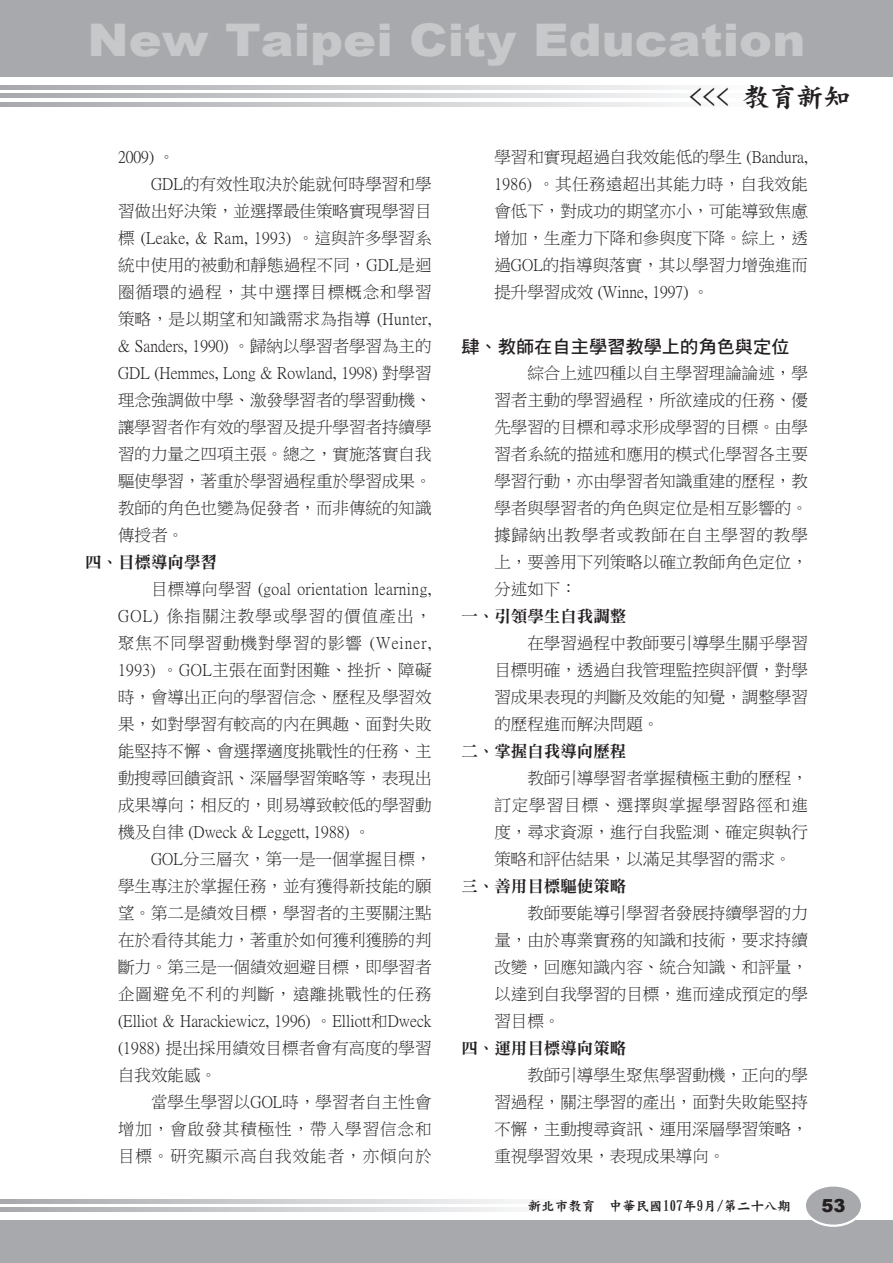
<style>
.page{position:relative;width:893px;height:1263px;background:#fff}
.page>*{position:absolute;margin:0;border:0;box-sizing:border-box;transform-origin:0 0}
.t1{font:900 45px "Arial";color:#c7c8ca;scale:1.1 1}
.t2{font:27px "DF Kai XB HK BF";color:#231f20}
.內文小標特黑12pt{font:18px "DF Hei Std W7";color:#231f20}
.t3{font:900 18px "Arial";color:#231f20}
.內文細明11pt首2退2{font:16.5px/27px "P Ming Li U";color:#231f20;text-align:justify}
.內文特明11pt一{font:16.5px "DF Ming Std W9";color:#231f20}
.t4{font:13.5px "DF Kai XB HK BF";color:#231f20}
</style>
<div class="page">
<div style="left:0;top:0;width:893px;height:77px;background:#a8a9ad"></div>
<div style="left:0;top:1220px;width:893px;height:43px;background:#a8a9ad"></div>
<svg style="left:0;top:85px;width:691px;height:4px;background:#cccdd0"></svg>
<svg style="left:0;top:94px;width:691px;height:4px;background:#cccdd0"></svg>
<svg style="left:0;top:102px;width:691px;height:4px;background:#cccdd0"></svg>
<div style="left:805px;top:1185px;width:57px;height:41px;background:#a8a9ad;border-radius:50%"></div>
<div style="left:804px;top:1184px;width:59px;height:43px;border:2px solid #fff;border-radius:50%"></div>
<svg style="left:0;top:1199px;width:518px;height:4px;background:#cccdd0"></svg>
<svg style="left:0;top:1208px;width:518px;height:4px;background:#cccdd0"></svg>
<h1 class="t1" style="left:88px;top:7px;width:654px">New Taipei City Education</h1>
<p class="內文細明11pt首2退2" style="left:118px;top:144px;width:58px">2009) 。</p>
<p class="內文細明11pt首2退2" style="left:118px;top:171px;width:315px;text-indent:33px">GDL的有效性取決於能就何時學習和學習做出好決策，並選擇最佳策略實現學習目標 (Leake, &amp; Ram, 1993) 。這與許多學習系統中使用的被動和靜態過程不同，GDL是迴圈循環的過程，其中選擇目標概念和學習策略，是以期望和知識需求為指導 (Hunter, &amp; Sanders, 1990) 。歸納以學習者學習為主的GDL (Hemmes, Long &amp; Rowland, 1998) 對學習理念強調做中學、激發學習者的學習動機、讓學習者作有效的學習及提升學習者持續學習的力量之四項主張。總之，實施落實自我驅使學習，著重於學習過程重於學習成果。教師的角色也變為促發者，而非傳統的知識傳授者。</p>
<p class="內文特明11pt一" style="left:85px;top:553px;width:133px">四、目標導向學習</p>
<p class="內文細明11pt首2退2" style="left:118px;top:576px;width:315px;text-indent:33px">目標導向學習 (goal orientation learning, GOL) 係指關注教學或學習的價值產出，聚焦不同學習動機對學習的影響 (Weiner, 1993) 。GOL主張在面對困難、挫折、障礙時，會導出正向的學習信念、歷程及學習效果，如對學習有較高的內在興趣、面對失敗能堅持不懈、會選擇適度挑戰性的任務、主動搜尋回饋資訊、深層學習策略等，表現出成果導向；相反的，則易導致較低的學習動機及自律 (Dweck &amp; Leggett, 1988) 。</p>
<p class="內文細明11pt首2退2" style="left:118px;top:846px;width:315px;text-indent:33px">GOL分三層次，第一是一個掌握目標，學生專注於掌握任務，並有獲得新技能的願望。第二是績效目標，學習者的主要關注點在於看待其能力，著重於如何獲利獲勝的判斷力。第三是一個績效迴避目標，即學習者企圖避免不利的判斷，遠離挑戰性的任務(Elliot &amp; Harackiewicz, 1996) 。Elliott和Dweck (1988) 提出採用績效目標者會有高度的學習自我效能感。</p>
<p class="內文細明11pt首2退2" style="left:118px;top:1089px;width:315px;text-indent:33px">當學生學習以GOL時，學習者自主性會增加，會啟發其積極性，帶入學習信念和目標。研究顯示高自我效能者，亦傾向於</p>
<h2 class="t2" style="left:688px;top:83px;width:163px">&lt;&lt;&lt; 教育新知</h2>
<p class="內文細明11pt首2退2" style="left:494px;top:144px;width:315px">學習和實現超過自我效能低的學生 (Bandura, 1986) 。其任務遠超出其能力時，自我效能會低下，對成功的期望亦小，可能導致焦慮增加，生產力下降和參與度下降。綜上，透過GOL的指導與落實，其以學習力增強進而提升學習成效 (Winne, 1997) 。</p>
<p class="內文小標特黑12pt" style="left:461px;top:337px;width:330px">肆、教師在自主學習教學上的角色與定位</p>
<p class="內文細明11pt首2退2" style="left:494px;top:360px;width:315px;text-indent:33px">綜合上述四種以自主學習理論論述，學習者主動的學習過程，所欲達成的任務、優先學習的目標和尋求形成學習的目標。由學習者系統的描述和應用的模式化學習各主要學習行動，亦由學習者知識重建的歷程，教學者與學習者的角色與定位是相互影響的。據歸納出教學者或教師在自主學習的教學上，要善用下列策略以確立教師角色定位，分述如下：</p>
<p class="內文特明11pt一" style="left:461px;top:607px;width:166px">一、引領學生自我調整</p>
<p class="內文細明11pt首2退2" style="left:494px;top:630px;width:315px;text-indent:33px">在學習過程中教師要引導學生關乎學習目標明確，透過自我管理監控與評價，對學習成果表現的判斷及效能的知覺，調整學習的歷程進而解決問題。</p>
<p class="內文特明11pt一" style="left:461px;top:742px;width:166px">二、掌握自我導向歷程</p>
<p class="內文細明11pt首2退2" style="left:494px;top:765px;width:315px;text-indent:33px">教師引導學習者掌握積極主動的歷程，訂定學習目標、選擇與掌握學習路徑和進度，尋求資源，進行自我監測、確定與執行策略和評估結果，以滿足其學習的需求。</p>
<p class="內文特明11pt一" style="left:461px;top:877px;width:166px">三、善用目標驅使策略</p>
<p class="內文細明11pt首2退2" style="left:494px;top:900px;width:315px;text-indent:33px">教師要能導引學習者發展持續學習的力量，由於專業實務的知識和技術，要求持續改變，回應知識內容、統合知識、和評量，以達到自我學習的目標，進而達成預定的學習目標。</p>
<p class="內文特明11pt一" style="left:461px;top:1039px;width:166px">四、運用目標導向策略</p>
<p class="內文細明11pt首2退2" style="left:494px;top:1062px;width:315px;text-indent:33px">教師引導學生聚焦學習動機，正向的學習過程，關注學習的產出，面對失敗能堅持不懈，主動搜尋資訊、運用深層學習策略，重視學習效果，表現成果導向。</p>
<p class="t4" style="left:528px;top:1199px;width:265px">新北市教育　中華民國107年9月/第二十八期</p>
<p class="t3" style="left:821px;top:1192px;width:26px">53</p>
</div>
